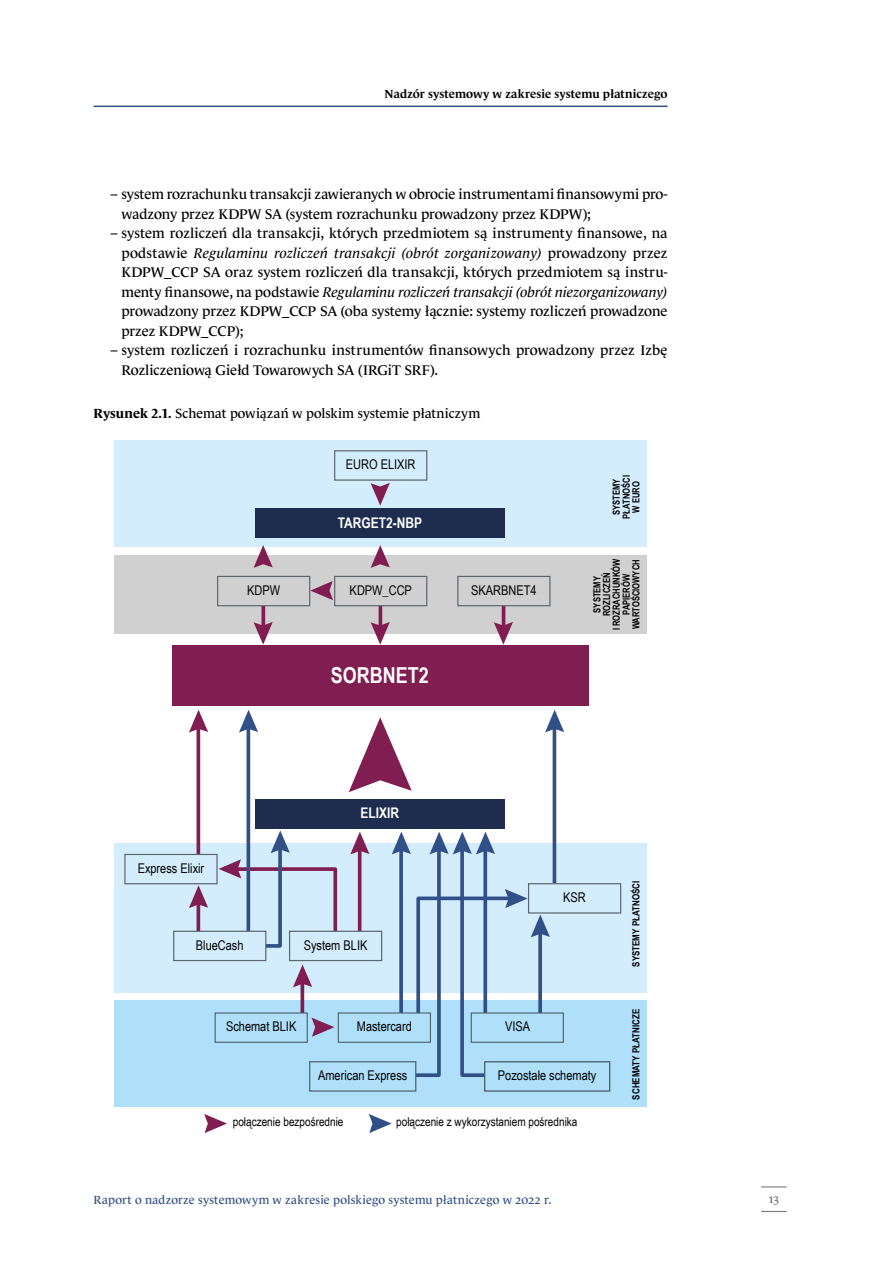
<style>
.page{position:relative;width:893px;height:1263px;background:#fff}
.page>*{position:absolute;margin:0;border:0;box-sizing:border-box;transform-origin:0 0}
.t1{font:700 21.9px "Arial Narrow";color:#fff}
.t2{font:700 14.7px "Arial Narrow";color:#fff}
.t3{font:14.25px/19.5px "Le Monde Journal Pro";letter-spacing:-.005em;color:#000}
.t4{font:13.5px "Le Monde Journal Pro";color:#000}
.t5{font:13.35px "Arial Narrow";color:#000}
.t6{font:12.15px "Arial Narrow";color:#000}
.t7{font:12px "Le Monde Journal Pro";letter-spacing:.015em;color:#315083}
.t8{font:600 expanded 12px "Le Monde Journal Pro";letter-spacing:.005em;color:#000}
.t9{font:12px "Le Monde Journal Pro";color:#706f6f}
.t10{font:700 9.75px/9.8px "Arial Narrow";color:#000;text-align:center;scale:.95 1}
.t11{font:700 9.75px "Arial Narrow";color:#000}
.s1{font-style:italic}
.s2{font-weight:700}
</style>
<div class="page">
<svg style="left:761px;top:1186px;width:26px;height:1px"></svg>
<svg style="left:761px;top:1211px;width:26px;height:1px"></svg>
<hr style="left:94px;top:106px;width:574px;height:1px;background:#315083">
<div style="left:114px;top:1000px;width:533px;height:106px;background:#afdff9"></div>
<div style="left:114px;top:843px;width:533px;height:150px;background:#d4edfc"></div>
<div style="left:114px;top:555px;width:533px;height:78px;background:#d0d0d0"></div>
<div style="left:172px;top:645px;width:417px;height:61px;background:#801d51"></div>
<div style="left:255px;top:799px;width:250px;height:29px;background:#1d2c4f"></div>
<div style="left:114px;top:440px;width:533px;height:106px;background:#d4edfc"></div>
<div style="left:255px;top:509px;width:250px;height:29px;background:#1d2c4f"></div>
<svg style="left:369px;top:1114px;width:23px;height:19px"></svg>
<svg style="left:204px;top:1114px;width:23px;height:19px"></svg>
<svg style="left:349px;top:717px;width:63px;height:75px"></svg>
<svg style="left:311px;top:1017px;width:23px;height:20px"></svg>
<svg style="left:254px;top:545px;width:19px;height:23px"></svg>
<svg style="left:371px;top:545px;width:19px;height:23px"></svg>
<svg style="left:310px;top:581px;width:23px;height:19px"></svg>
<svg style="left:371px;top:483px;width:19px;height:23px"></svg>
<svg style="left:254px;top:622px;width:19px;height:23px"></svg>
<svg style="left:261px;top:606px;width:4px;height:24px"></svg>
<svg style="left:371px;top:622px;width:19px;height:23px"></svg>
<hr style="left:379px;top:600px;width:3px;height:30px;background:#801d51">
<svg style="left:494px;top:622px;width:19px;height:23px"></svg>
<hr style="left:502px;top:600px;width:3px;height:30px;background:#801d51">
<svg style="left:293px;top:964px;width:19px;height:23px"></svg>
<hr style="left:301px;top:979px;width:3px;height:45px;background:#801d51">
<svg style="left:189px;top:885px;width:19px;height:23px"></svg>
<hr style="left:197px;top:899px;width:3px;height:54px;background:#801d51">
<svg style="left:189px;top:710px;width:19px;height:22px"></svg>
<hr style="left:197px;top:724px;width:3px;height:135px;background:#801d51">
<svg style="left:239px;top:710px;width:19px;height:22px"></svg>
<hr style="left:247px;top:724px;width:3px;height:213px;background:#315088">
<svg style="left:545px;top:710px;width:19px;height:22px"></svg>
<hr style="left:553px;top:724px;width:3px;height:163px;background:#315088">
<svg style="left:219px;top:830px;width:120px;height:119px"></svg>
<svg style="left:350px;top:832px;width:19px;height:22px"></svg>
<hr style="left:358px;top:846px;width:3px;height:107px;background:#801d51">
<svg style="left:392px;top:832px;width:158px;height:247px"></svg>
<div style="left:334px;top:450px;width:93px;height:31px;border:1px solid #5d686e"></div>
<div style="left:335px;top:576px;width:92px;height:30px;background:#d0d0d0"></div>
<div style="left:334px;top:576px;width:93px;height:30px;border:1px solid #5d686e"></div>
<div style="left:217px;top:576px;width:93px;height:30px;border:1px solid #5d686e"></div>
<div style="left:458px;top:576px;width:92px;height:30px;background:#d0d0d0"></div>
<div style="left:457px;top:576px;width:93px;height:30px;border:1px solid #5d686e"></div>
<div style="left:529px;top:884px;width:92px;height:29px;background:#d4edfc"></div>
<div style="left:528px;top:883px;width:93px;height:30px;border:1px solid #5d686e"></div>
<div style="left:338px;top:1013px;width:92px;height:29px;background:#afdff9"></div>
<div style="left:338px;top:1012px;width:93px;height:31px;border:1px solid #4c626c"></div>
<div style="left:215px;top:1013px;width:92px;height:29px;background:#afdff9"></div>
<div style="left:215px;top:1012px;width:93px;height:31px;border:1px solid #4c626c"></div>
<div style="left:471px;top:1013px;width:92px;height:29px;background:#afdff9"></div>
<div style="left:471px;top:1012px;width:93px;height:31px;border:1px solid #4c626c"></div>
<div style="left:174px;top:931px;width:92px;height:29px;background:#d4edfc"></div>
<div style="left:173px;top:931px;width:93px;height:30px;border:1px solid #5d686e"></div>
<div style="left:125px;top:854px;width:92px;height:30px;background:#d4edfc"></div>
<div style="left:124px;top:854px;width:94px;height:30px;border:1px solid #5d686e"></div>
<div style="left:290px;top:931px;width:92px;height:29px;background:#d4edfc"></div>
<div style="left:289px;top:931px;width:93px;height:30px;border:1px solid #5d686e"></div>
<div style="left:310px;top:1062px;width:106px;height:29px;background:#afdff9"></div>
<div style="left:309px;top:1061px;width:107px;height:31px;border:1px solid #4c626c"></div>
<div style="left:485px;top:1062px;width:125px;height:29px;background:#afdff9"></div>
<div style="left:484px;top:1061px;width:126px;height:31px;border:1px solid #4c626c"></div>
<p class="t8" style="left:384px;top:84px;width:285px">Nadzór systemowy w zakresie systemu płatniczego</p>
<p class="t3" style="left:121px;top:183px;width:548px;text-indent:-11px">– system rozrachunku transakcji zawieranych w obrocie instrumentami finansowymi pro&shy;wadzony przez KDPW SA (system rozrachunku prowadzony przez KDPW);</p>
<p class="t3" style="left:121px;top:222px;width:548px;text-align:justify;text-indent:-11px">– system rozliczeń dla transakcji, których przedmiotem są instrumenty finansowe, na podstawie <span class="s1">Regulaminu rozliczeń transakcji (obrót zorganizowany)</span> prowadzony przez KDPW_CCP SA oraz system rozliczeń dla transakcji, których przedmiotem są instru&shy;menty finansowe, na podstawie <span class="s1">Regulaminu rozliczeń transakcji (obrót niezorganizowany) </span>prowadzony przez KDPW_CCP SA (oba systemy łącznie: systemy rozliczeń prowadzone przez KDPW_CCP);</p>
<p class="t3" style="left:121px;top:339px;width:548px;text-indent:-11px">– system rozliczeń i rozrachunku instrumentów finansowych prowadzony przez Izbę<br>Rozliczeniową Giełd Towarowych SA (IRGiT SRF).</p>
<p class="t4" style="left:94px;top:403px;width:388px"><span class="s2">Rysunek 2.1.</span> Schemat powiązań w polskim systemie płatniczym</p>
<p class="t5" style="left:346px;top:455px;width:71px">EURO ELIXIR</p>
<p class="t2" style="left:338px;top:512px;width:86px">TARGET2-NBP</p>
<p class="t5" style="left:247px;top:580px;width:34px">KDPW</p>
<p class="t5" style="left:350px;top:580px;width:64px">KDPW_CCP</p>
<p class="t5" style="left:471px;top:580px;width:67px">SKARBNET4</p>
<h1 class="t1" style="left:331px;top:659px;width:99px">SORBNET2</h1>
<p class="t10" style="left:611px;top:519px;width:47px;rotate:-90deg">SYSTEMY<br>PŁATNOŚCI<br>W EURO</p>
<p class="t10" style="left:592px;top:630px;width:77px;rotate:-90deg">SYSTEMY<br>ROZLICZEŃ<br>I ROZRACHUNKÓW<br>PAPIERÓW<br>WARTOŚCIOWYCH</p>
<p class="t5" style="left:138px;top:858px;width:68px">Express Elixir</p>
<p class="t5" style="left:196px;top:935px;width:49px">BlueCash</p>
<p class="t2" style="left:361px;top:802px;width:40px">ELIXIR</p>
<p class="t5" style="left:304px;top:935px;width:65px">System BLIK</p>
<p class="t5" style="left:563px;top:887px;width:24px">KSR</p>
<p class="t11" style="left:629px;top:967px;width:87px;rotate:-90deg">SYSTEMY PŁATNOŚCI</p>
<p class="t5" style="left:226px;top:1017px;width:72px">Schemat BLIK</p>
<p class="t5" style="left:357px;top:1017px;width:57px">Mastercard</p>
<p class="t5" style="left:505px;top:1017px;width:27px">VISA</p>
<p class="t5" style="left:318px;top:1065px;width:91px">American Express</p>
<p class="t5" style="left:498px;top:1065px;width:100px">Pozostałe schematy</p>
<p class="t6" style="left:233px;top:1113px;width:112px">połączenie bezpośrednie</p>
<p class="t6" style="left:396px;top:1113px;width:183px">połączenie z wykorzystaniem pośrednika</p>
<p class="t11" style="left:629px;top:1099px;width:92px;rotate:-90deg">SCHEMATY PŁATNICZE</p>
<p class="t7" style="left:94px;top:1191px;width:459px">Raport o nadzorze systemowym w zakresie polskiego systemu płatniczego w 2022 r.</p>
<p class="t9" style="left:769px;top:1190px;width:12px">13</p>
</div>
